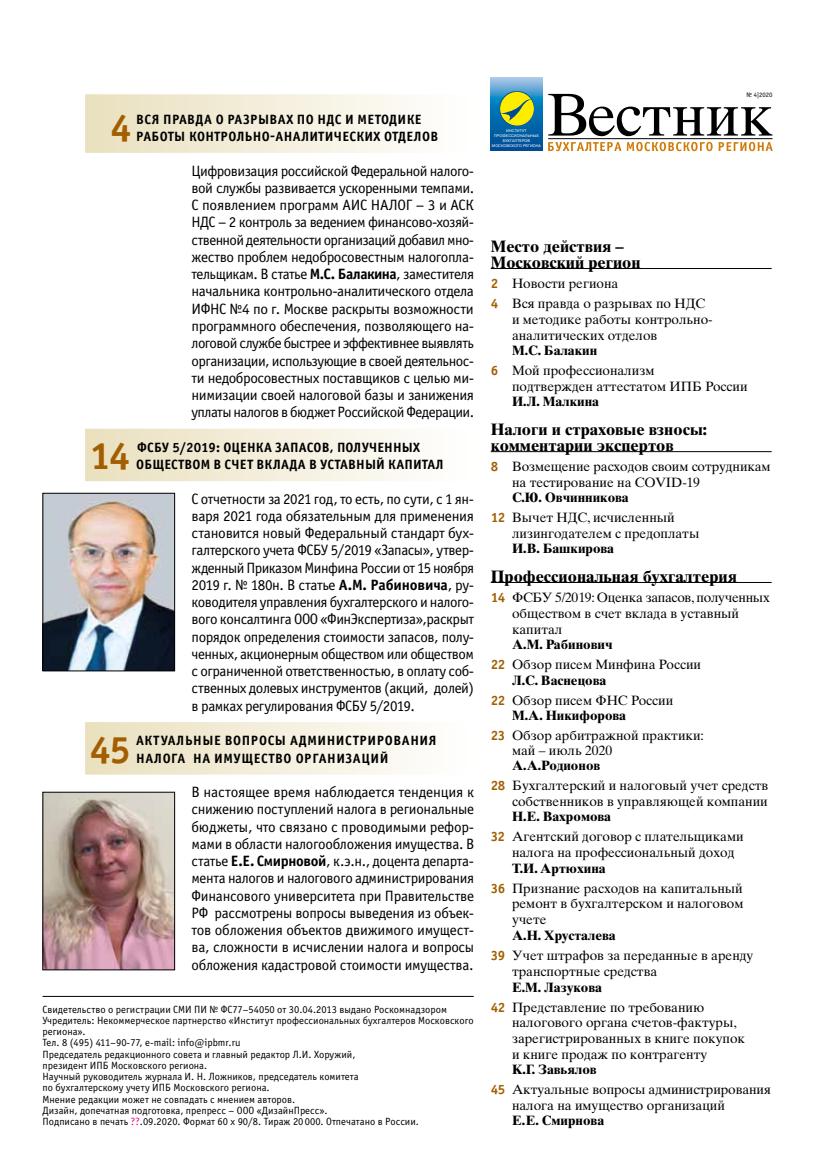
<style>
.page{position:relative;width:830px;height:1170px;background:#fff}
.page>*{position:absolute;margin:0;border:0;box-sizing:border-box;transform-origin:0 0}
.t1{font:38.4px "Officina Sans Bold ITC";color:#a25e00}
.t2{font:700 16.5px/16.5px "Times Ten Cyr";color:#000}
.t3{font:15px/17.2px "Officina Sans Book ITC";letter-spacing:-.03em;color:#000;text-align:justify}
.t4{font:13.5px/15.8px "Times Ten Cyr Upright";color:#000}
.t5{font:13.5px/17.2px "Officina Sans Bold ITC";letter-spacing:.025em;color:#000}
.t6{font:700 13.5px "Times Ten Cyr";color:#000}
.t7{font:10.5px/11.2px "Officina Sans Book ITC";color:#000}
.t8{font:6.6px "Officina Sans Book ITC";color:#000}
.t9{font:3.9px/4.9px "Pragmatica C";letter-spacing:.01em;color:#fff;text-align:center}
.s1{font-family:"Officina Sans Bold ITC"}
.s2{color:#e6007d}
.s3{font-family:"Officina Sans Bold ITC";color:#a25e00}
</style>
<div class="page">
<img style="left:490px;top:77px;width:52px;height:74px">
<svg style="left:548px;top:94px;width:224px;height:42px"></svg>
<svg style="left:548px;top:142px;width:164px;height:9px"></svg>
<svg style="left:718px;top:142px;width:54px;height:9px"></svg>
<svg style="left:499px;top:91px;width:35px;height:35px"></svg>
<hr style="left:548px;top:138px;width:224px;height:1px;background:#000">
<hr style="left:43px;top:996px;width:430px;height:1px;background:#000">
<hr style="left:490px;top:268px;width:281px;height:1px;background:#000">
<hr style="left:490px;top:451px;width:281px;height:1px;background:#000">
<hr style="left:490px;top:582px;width:281px;height:1px;background:#000">
<div style="left:85px;top:94px;width:389px;height:59px;background:linear-gradient(to right,#eae0be,#fffffe)"></div>
<div style="left:85px;top:428px;width:389px;height:53px;background:linear-gradient(to right,#eae0be,#fffffe)"></div>
<div style="left:85px;top:722px;width:389px;height:52px;background:linear-gradient(to right,#eae0be,#fffffe)"></div>
<img style="left:45px;top:495px;width:128px;height:174px">
<div style="left:43px;top:493px;width:132px;height:178px;border:1px solid #000"></div>
<img style="left:45px;top:793px;width:128px;height:175px">
<div style="left:43px;top:791px;width:132px;height:179px;border:1px solid #000"></div>
<h1 class="t1" style="left:110px;top:102px;width:23px">4</h1>
<p class="t5" style="left:136px;top:110px;width:303px">ВСЯ ПРАВДА О РАЗРЫВАХ ПО НДС И МЕТОДИКЕ<br>РАБОТЫ КОНТРОЛЬНО-АНАЛИТИЧЕСКИХ ОТДЕЛОВ</p>
<p class="t3" style="left:191px;top:161px;width:284px">Цифровизация российской Федеральной налого&shy;вой службы развивается ускоренными темпами.<br>С появлением программ АИС НАЛОГ – 3 и АСК НДС – 2 контроль за ведением финансово-хозяй&shy;ственной деятельности организаций добавил мно&shy;жество проблем недобросовестным налогопла&shy;тельщикам. В статье <span class="s1">М.C. Балакина</span>, заместителя начальника контрольно-аналитического отдела ИФНС №4 по г. Москве раскрыты возможности программного обеспечения, позволяющего на&shy;логовой службе быстрее и эффективнее выявлять организации, использующие в своей деятельнос&shy;ти недобросовестных поставщиков с целью ми&shy;нимизации своей налоговой базы и занижения уплаты налогов в бюджет Российской Федерации.</p>
<h1 class="t1" style="left:89px;top:429px;width:42px">14</h1>
<p class="t5" style="left:136px;top:438px;width:309px">ФСБУ 5/2019: ОЦЕНКА ЗАПАСОВ, ПОЛУЧЕННЫХ<br>ОБЩЕСТВОМ В СЧЕТ ВКЛАДА В УСТАВНЫЙ КАПИТАЛ</p>
<p class="t3" style="left:191px;top:489px;width:284px">С отчетности за 2021 год, то есть, по сути, с 1 ян&shy;варя 2021 года обязательным для применения становится новый Федеральный стандарт бух&shy;галтерского учета ФСБУ 5/2019 «Запасы», утвер&shy;жденный Приказом Минфина России от 15 ноября 2019 г. № 180н. В статье <span class="s1">А.М. Рабиновича</span>, ру&shy;ководителя управления бухгалтерского и налого&shy;вого консалтинга ООО «ФинЭкспертиза»,раскрыт порядок определения стоимости запасов, полу&shy;ченных, акционерным обществом или обществом с ограниченной ответственностью, в оплату соб&shy;ственных долевых инструментов (акций, долей) в рамках регулирования ФСБУ 5/2019.</p>
<h1 class="t1" style="left:89px;top:723px;width:43px">45</h1>
<p class="t5" style="left:136px;top:731px;width:302px">АКТУАЛЬНЫЕ ВОПРОСЫ АДМИНИСТРИРОВАНИЯ<br>НАЛОГА НА ИМУЩЕСТВО ОРГАНИЗАЦИЙ</p>
<p class="t3" style="left:191px;top:782px;width:284px">В настоящее время наблюдается тенденция к снижению поступлений налога в региональные бюджеты, что связано с проводимыми рефор&shy;мами в области налогообложения имущества. В статье <span class="s1">Е.Е. Смирновой</span>, к.э.н., доцента департа&shy;мента налогов и налогового администрирования Финансового университета при Правительстве РФ рассмотрены вопросы выведения из объек&shy;тов обложения объектов движимого имущест&shy;ва, сложности в исчислении налога и вопросы обложения кадастровой стоимости имущества.</p>
<p class="t7" style="left:43px;top:1002px;width:432px">Свидетельство о регистрации СМИ ПИ № ФС77–54050 от 30.04.2013 выдано Роскомнадзором Учредитель: Некоммерческое партнерство «Институт профессиональных бухгалтеров Московского региона».<br>Тел. 8 (495) 411–90-77, e-mail: info@ipbmr.ru<br>Председатель редакционного совета и главный редактор Л.И. Хоружий,<br>президент ИПБ Московского региона.<br>Научный руководитель журнала И. Н. Ложников, председатель комитета<br>по бухгалтерскому учету ИПБ Московского региона.<br>Мнение редакции может не совпадать с мнением авторов.<br>Дизайн, допечатная подготовка, препресс – ООО «ДизайнПресс».<br>Подписано в печать <span class="s2">??</span>.09.2020. Формат 60 х 90/8. Тираж 20 000. Отпечатано в России.</p>
<p class="t9" style="left:491px;top:128px;width:50px">ИНСТИТУТ<br>ПРОФЕССИОНАЛЬНЫХ<br>БУХГАЛТЕРОВ<br>МОСКОВСКОГО РЕГИОНА</p>
<p class="t8" style="left:746px;top:90px;width:27px">№ 4|2020</p>
<p class="t2" style="left:490px;top:238px;width:151px">Место действия –<br>Московский регион</p>
<p class="t4" style="left:490px;top:274px;width:216px;line-height:20px"><span class="s3">2</span> Новости региона<br><span class="s3">4</span> Вся правда о разрывах по НДС</p>
<p class="t4" style="left:512px;top:311px;width:202px">и методике работы контрольно&shy;аналитических отделов</p>
<p class="t6" style="left:512px;top:342px;width:87px">М.C. Балакин</p>
<p class="t4" style="left:512px;top:362px;width:237px;text-indent:-21px"><span class="s3">6</span> Мой профессионализм<br>подтвержден аттестатом ИПБ России</p>
<p class="t6" style="left:512px;top:393px;width:88px">И.Л. Малкина</p>
<p class="t2" style="left:490px;top:421px;width:218px">Налоги и страховые взносы: комментарии экспертов</p>
<p class="t4" style="left:512px;top:459px;width:260px;text-indent:-21px"><span class="s3">8</span> Возмещение расходов своим сотрудникам на тестирование на COVID-19</p>
<p class="t6" style="left:512px;top:489px;width:118px">С.Ю. Овчинникова</p>
<p class="t4" style="left:512px;top:509px;width:189px;text-indent:-21px"><span class="s3">12</span> Вычет НДС, исчисленный лизингодателем с предоплаты</p>
<p class="t6" style="left:512px;top:540px;width:103px">И.В. Башкирова</p>
<p class="t2" style="left:490px;top:568px;width:247px">Профессиональная бухгалтерия</p>
<p class="t4" style="left:512px;top:589px;width:259px;text-indent:-21px"><span class="s3">14</span> ФСБУ 5/2019: Оценка запасов, полученных обществом в счет вклада в уставный капитал</p>
<p class="t6" style="left:512px;top:636px;width:102px">А.М. Рабинович</p>
<p class="t4" style="left:490px;top:656px;width:212px"><span class="s3">22</span> Обзор писем Минфина России</p>
<p class="t6" style="left:512px;top:671px;width:96px">Л.С. Васнецова</p>
<p class="t4" style="left:490px;top:692px;width:184px"><span class="s3">22</span> Обзор писем ФНС России</p>
<p class="t6" style="left:512px;top:706px;width:115px">М.А. Никифорова</p>
<p class="t4" style="left:512px;top:727px;width:193px;text-indent:-21px"><span class="s3">23</span> Обзор арбитражной практики: май – июль 2020</p>
<p class="t6" style="left:512px;top:757px;width:90px">А.А.Родионов</p>
<p class="t4" style="left:490px;top:777px;width:279px;text-align:right"><span class="s3">28</span> Бухгалтерский и налоговый учет средств собственников в управляющей компании</p>
<p class="t6" style="left:512px;top:808px;width:100px">Н.Е. Вахромова</p>
<p class="t4" style="left:512px;top:828px;width:233px;text-indent:-21px"><span class="s3">32</span> Агентский договор с плательщиками налога на профессиональный доход</p>
<p class="t6" style="left:512px;top:860px;width:95px">Т.И. Артюхина</p>
<p class="t4" style="left:512px;top:880px;width:233px;text-align:justify;text-indent:-21px"><span class="s3">36</span> Признание расходов на капитальный ремонт в бухгалтерском и налоговом учете</p>
<p class="t6" style="left:512px;top:927px;width:105px">А.Н. Хрусталева</p>
<p class="t4" style="left:512px;top:947px;width:243px;text-indent:-21px"><span class="s3">39</span> Учет штрафов за переданные в аренду транспортные средства</p>
<p class="t6" style="left:512px;top:978px;width:91px">Е.М. Лазукова</p>
<p class="t4" style="left:512px;top:999px;width:234px;text-indent:-21px"><span class="s3">42</span> Представление по требованию налогового органа счетов-фактуры, зарегистрированных в книге покупок и книге продаж по контрагенту</p>
<p class="t6" style="left:512px;top:1061px;width:86px">К.Г. Завьялов</p>
<p class="t4" style="left:511px;top:1081px;width:260px;text-indent:-21px"><span class="s3">45</span> Актуальные вопросы администрирования налога на имущество организаций</p>
<p class="t6" style="left:511px;top:1111px;width:93px">Е.Е. Смирнова</p>
</div>
